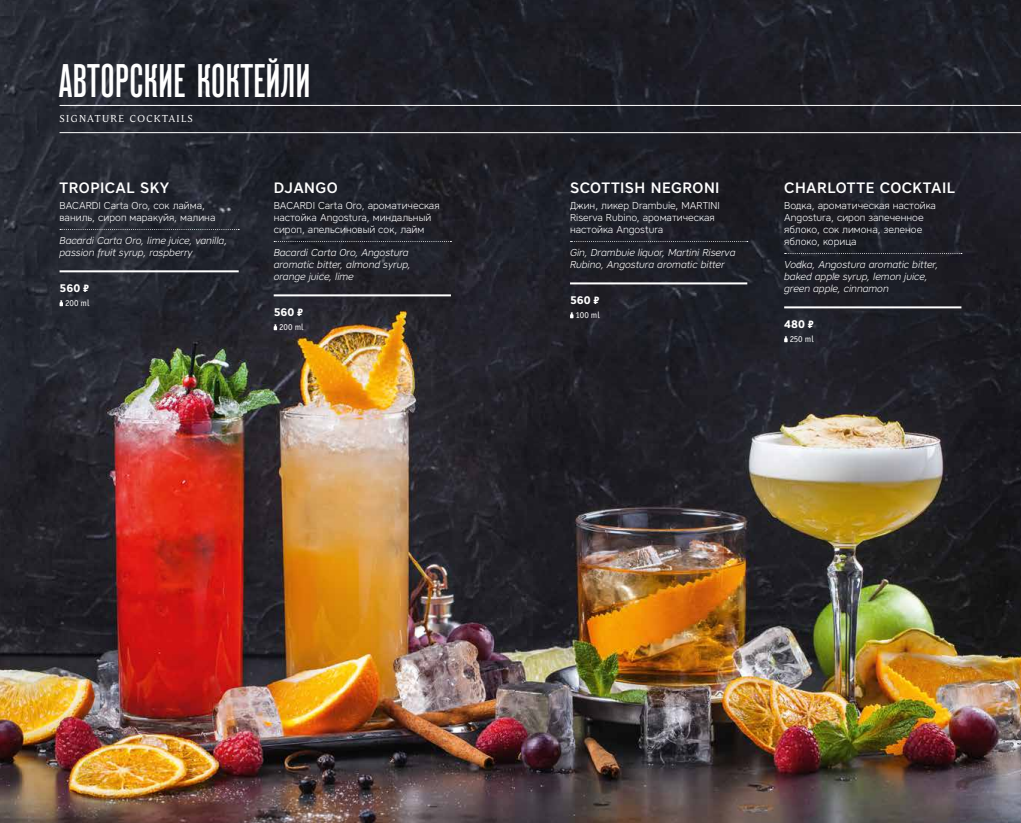
<style>
.page{position:relative;width:1021px;height:823px;background:#fff}
.page>*{position:absolute;margin:0;border:0;box-sizing:border-box;transform-origin:0 0}
.t1{font:500 47px "Reforma Grotesk";letter-spacing:.01em;color:#fff}
.t2{font:500 15px "Core Sans A55";letter-spacing:.03em;color:#fff}
.t3{font:700 11px "Core Sans A65";color:#fff}
.t4{font:300 10px/12px "Core Sans A35";color:#fff}
.t5{font:italic 300 10px/12px "Core Sans A35";color:#fff}
.t6{font:10px "Andulka Book Pro";letter-spacing:.14em;color:#fff}
.t7{font:9px "Officina Sans Book C";color:#fff}
.s1{font-family:"PT Rouble Sans";font-weight:400}
</style>
<div class="page">
<img style="left:0;top:0;width:1020px;height:822px">
<hr style="left:60px;top:105px;width:960px;height:1px;background:#fff">
<hr style="left:60px;top:132px;width:960px;height:1px;background:#fff">
<svg style="left:570px;top:241px;width:177px;height:1px"></svg>
<hr style="left:570px;top:282px;width:177px;height:2px;background:#fff">
<svg style="left:570px;top:312px;width:3px;height:6px"></svg>
<svg style="left:60px;top:229px;width:179px;height:1px"></svg>
<hr style="left:60px;top:270px;width:179px;height:2px;background:#fff">
<svg style="left:60px;top:300px;width:3px;height:6px"></svg>
<svg style="left:784px;top:253px;width:177px;height:1px"></svg>
<hr style="left:784px;top:306px;width:177px;height:2px;background:#fff">
<svg style="left:784px;top:336px;width:3px;height:6px"></svg>
<svg style="left:274px;top:241px;width:177px;height:1px"></svg>
<hr style="left:274px;top:294px;width:177px;height:2px;background:#fff">
<svg style="left:274px;top:324px;width:3px;height:6px"></svg>
<h1 class="t1" style="left:59px;top:55px;width:253px">АВТОРСКИЕ КОКТЕЙЛИ</h1>
<p class="t6" style="left:60px;top:113px;width:135px">SIGNATURE COCKTAILS</p>
<h2 class="t2" style="left:60px;top:178px;width:111px">TROPICAL SKY</h2>
<p class="t4" style="left:60px;top:199px;width:157px">BACARDI Carta Oro, сок лайма, ваниль, сироп маракуйя, малина</p>
<p class="t5" style="left:60px;top:234px;width:169px">Bacardi Carta Oro, lime juice, vanilla, passion fruit syrup, raspberry</p>
<p class="t3" style="left:60px;top:281px;width:31px">560 <span class="s1">-</span></p>
<p class="t7" style="left:65px;top:298px;width:26px">200 ml</p>
<h2 class="t2" style="left:274px;top:178px;width:66px">DJANGO</h2>
<p class="t4" style="left:274px;top:199px;width:167px">BACARDI Carta Oro, ароматическая настойка Angostura, миндальный сироп, апельсиновый сок, лайм</p>
<p class="t5" style="left:274px;top:246px;width:138px">Bacardi Carta Oro, Angostura aromatic bitter, almond syrup, orange juice, lime</p>
<p class="t3" style="left:274px;top:305px;width:31px">560 <span class="s1">-</span></p>
<p class="t7" style="left:279px;top:322px;width:26px">200 ml</p>
<h2 class="t2" style="left:570px;top:178px;width:151px">SCOTTISH NEGRONI</h2>
<p class="t4" style="left:570px;top:199px;width:151px">Джин, ликер Drambuie, MARTINI<br>Riserva Rubino, ароматическая настойка Angostura</p>
<p class="t5" style="left:570px;top:246px;width:167px">Gin, Drambuie liquor, Martini Riserva<br>Rubino, Angostura aromatic bitter</p>
<p class="t3" style="left:570px;top:293px;width:31px">560 <span class="s1">-</span></p>
<p class="t7" style="left:575px;top:310px;width:26px">100 ml</p>
<h2 class="t2" style="left:784px;top:178px;width:172px">CHARLOTTE COCKTAIL</h2>
<p class="t4" style="left:784px;top:199px;width:153px">Водка, ароматическая настойка<br>Angostura, сироп запеченное яблоко, сок лимона, зеленое яблоко, корица</p>
<p class="t5" style="left:784px;top:258px;width:156px">Vodka, Angostura aromatic bitter, baked apple syrup, lemon juice, green apple, cinnamon</p>
<p class="t3" style="left:784px;top:317px;width:31px">480 <span class="s1">-</span></p>
<p class="t7" style="left:789px;top:334px;width:25px">250 ml</p>
</div>
